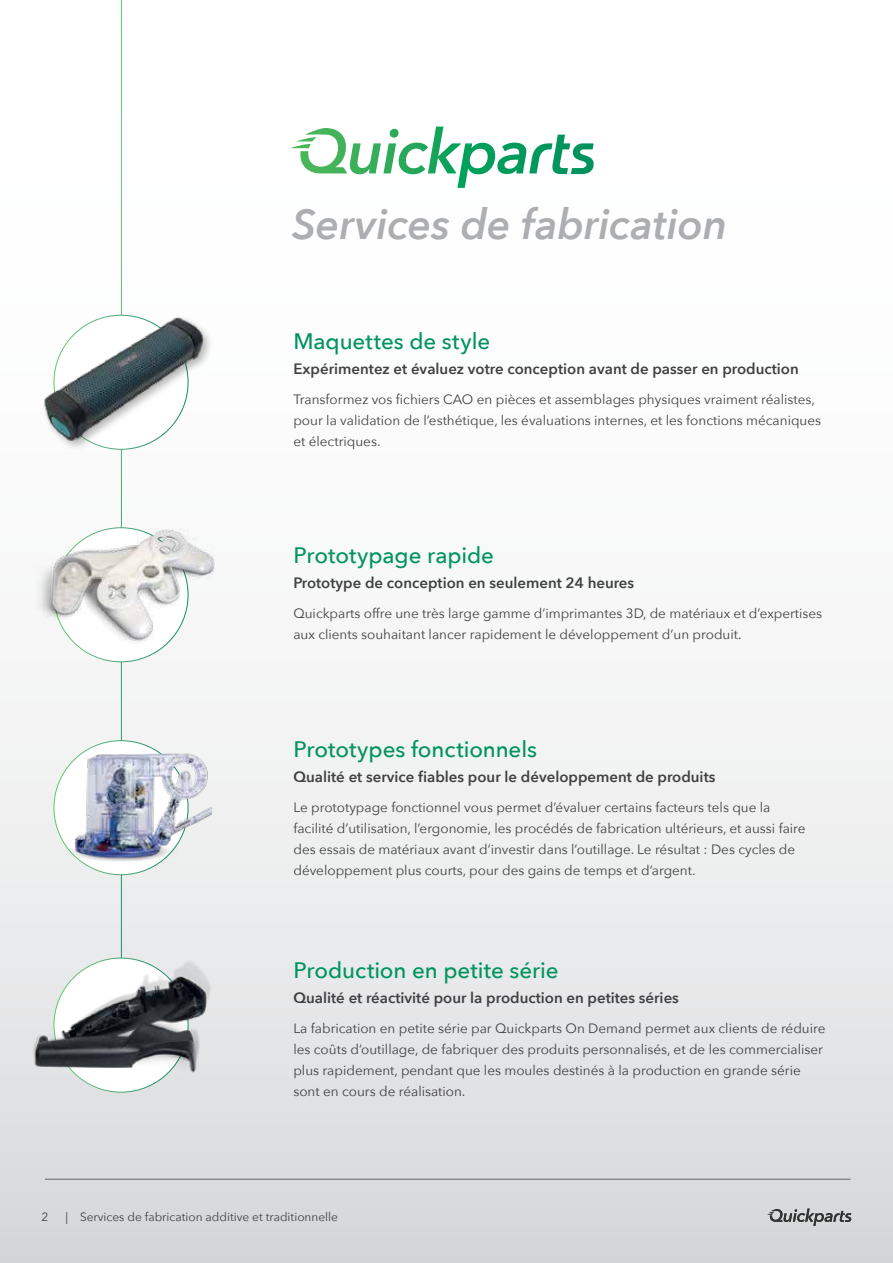
<style>
.page{position:relative;width:893px;height:1263px;background:#fff}
.page>*{position:absolute;margin:0;border:0;box-sizing:border-box;transform-origin:0 0}
.t1{font:italic 600 42px "Avenir Next";letter-spacing:-.005em;color:#acaeb1}
.t2{font:500 22.35px "Avenir Next";letter-spacing:-.005em;color:#00945e}
.t3{font:600 15px "Avenir Next";color:#414042}
.t4{font:13.5px/21px "Avenir Next";color:#414042}
.t5{font:12px "Avenir Next";color:#414042}
</style>
<div class="page">
<div style="left:0;top:0;width:893px;height:1263px;background:linear-gradient(to bottom,#fff,#dddee0)"></div>
<hr style="left:892px;top:0;width:1px;height:1263px;background:#bbbaba">
<hr style="left:45px;top:1179px;width:805px;height:1px;background:#626469">
<hr style="left:121px;top:0;width:1px;height:1040px;background:#fff">
<img style="left:24px;top:485px;width:195px;height:195px">
<div style="left:41px;top:315px;width:173px;height:136px;background:#000;opacity:.3"></div>
<img style="left:1px;top:315px;width:241px;height:127px">
<svg style="left:767px;top:1208px;width:84px;height:18px;background:#a5a6a6"></svg>
<img style="left:24px;top:913px;width:195px;height:195px">
<img style="left:32px;top:740px;width:179px;height:150px">
<svg style="left:291px;top:127px;width:302px;height:61px"></svg>
<h1 class="t1" style="left:292px;top:188px;width:437px">Services de fabrication</h1>
<h2 class="t2" style="left:293px;top:322px;width:198px">Maquettes de style</h2>
<p class="t3" style="left:293px;top:356px;width:507px">Expérimentez et évaluez votre conception avant de passer en production</p>
<p class="t4" style="left:293px;top:388px;width:529px">Transformez vos fichiers CAO en pièces et assemblages physiques vraiment réalistes, pour la validation de l’esthétique, les évaluations internes, et les fonctions mécaniques et électriques.</p>
<h2 class="t2" style="left:293px;top:536px;width:202px">Prototypage rapide</h2>
<p class="t3" style="left:293px;top:570px;width:342px">Prototype de conception en seulement 24 heures</p>
<p class="t4" style="left:293px;top:602px;width:530px">Quickparts offre une très large gamme d’imprimantes 3D, de matériaux et d’expertises aux clients souhaitant lancer rapidement le développement d’un produit.</p>
<h2 class="t2" style="left:293px;top:730px;width:245px">Prototypes fonctionnels</h2>
<p class="t3" style="left:293px;top:764px;width:423px">Qualité et service fiables pour le développement de produits</p>
<p class="t4" style="left:293px;top:796px;width:514px">Le prototypage fonctionnel vous permet d’évaluer certains facteurs tels que la facilité d’utilisation, l’ergonomie, les procédés de fabrication ultérieurs, et aussi faire des essais de matériaux avant d’investir dans l’outillage. Le résultat : Des cycles de développement plus courts, pour des gains de temps et d’argent.</p>
<h2 class="t2" style="left:293px;top:951px;width:267px">Production en petite série</h2>
<p class="t3" style="left:293px;top:985px;width:387px">Qualité et réactivité pour la production en petites séries</p>
<p class="t4" style="left:293px;top:1017px;width:534px">La fabrication en petite série par Quickparts On Demand permet aux clients de réduire les coûts d’outillage, de fabriquer des produits personnalisés, et de les commercialiser plus rapidement, pendant que les moules destinés à la production en grande série sont en cours de réalisation.</p>
<p class="t5" style="left:41px;top:1206px;width:8px">2</p>
<p class="t5" style="left:65px;top:1206px;width:274px">| Services de fabrication additive et traditionnelle</p>
</div>
